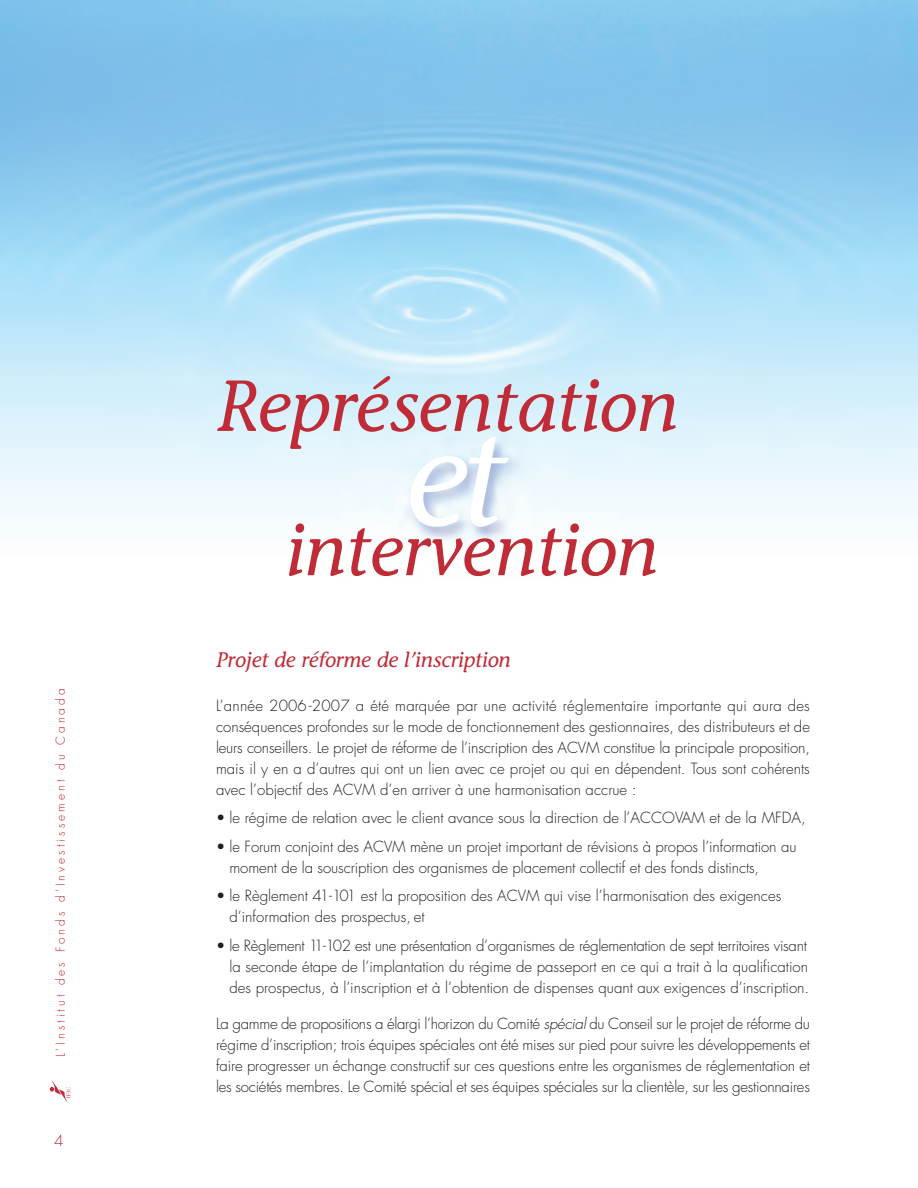
<style>
.page{position:relative;width:918px;height:1188px;background:#fff}
.page>*{position:absolute;margin:0;border:0;box-sizing:border-box;transform-origin:0 0}
.t1{font:italic 135px "Stone Informal";color:#fff}
.t2{font:italic 72px/144.3px "Stone Informal";color:#bf2b37;text-align:right}
.t3{font:italic 21px "Stone Informal";color:#bf2b37}
.t4{font:300 15px/21px "Futura";color:#231f20}
.t5{font:300 15px "Futura";color:#bf2b37}
.t6{font:300 12px "Futura";letter-spacing:.245em;color:#bf2b37}
.s1{font-style:italic}
</style>
<div class="page">
<svg style="left:50px;top:1081px;width:20px;height:21px"></svg>
<p class="t6" style="left:55px;top:1057px;width:370px;rotate:-90deg">L’Institut des Fonds d’Investissement du Canada</p>
<p class="t5" style="left:54px;top:1134px;width:11px">4</p>
<h2 class="t2" style="left:216px;top:341px;width:463px">Représentation intervention</h2>
<h1 class="t1" style="left:405px;top:426px;width:101px">et</h1>
<h3 class="t3" style="left:216px;top:652px;width:296px">Projet de réforme de l’inscription</h3>
<p class="t4" style="left:216px;top:696px;width:596px;text-align:justify">L’année 2006-2007 a été marquée par une activité réglementaire importante qui aura des conséquences profondes sur le mode de fonctionnement des gestionnaires, des distributeurs et de leurs conseillers. Le projet de réforme de l’inscription des ACVM constitue la principale proposition, mais il y en a d’autres qui ont un lien avec ce projet ou qui en dépendent. Tous sont cohérents avec l’objectif des ACVM d’en arriver à une harmonisation accrue :</p>
<p class="t4" style="left:216px;top:809px;width:591px">• le régime de relation avec le client avance sous la direction de l’ACCOVAM et de la MFDA,</p>
<p class="t4" style="left:230px;top:837px;width:568px;text-indent:-14px">• le Forum conjoint des ACVM mène un projet important de révisions à propos l’information au moment de la souscription des organismes de placement collectif et des fonds distincts,</p>
<p class="t4" style="left:230px;top:887px;width:553px;text-indent:-14px">• le Règlement 41-101 est la proposition des ACVM qui vise l’harmonisation des exigences d’information des prospectus, et</p>
<p class="t4" style="left:230px;top:936px;width:581px;text-indent:-14px">• le Règlement 11-102 est une présentation d’organismes de réglementation de sept territoires visant la seconde étape de l’implantation du régime de passeport en ce qui a trait à la qualification des prospectus, à l’inscription et à l’obtention de dispenses quant aux exigences d’inscription.</p>
<p class="t4" style="left:216px;top:1014px;width:596px;text-align:justify">La gamme de propositions a élargi l’horizon du Comité <span class="s1">spécial</span> du Conseil sur le projet de réforme du régime d’inscription; trois équipes spéciales ont été mises sur pied pour suivre les développements et faire progresser un échange constructif sur ces questions entre les organismes de réglementation et les sociétés membres. Le Comité spécial et ses équipes spéciales sur la clientèle, sur les gestionnaires</p>
</div>
